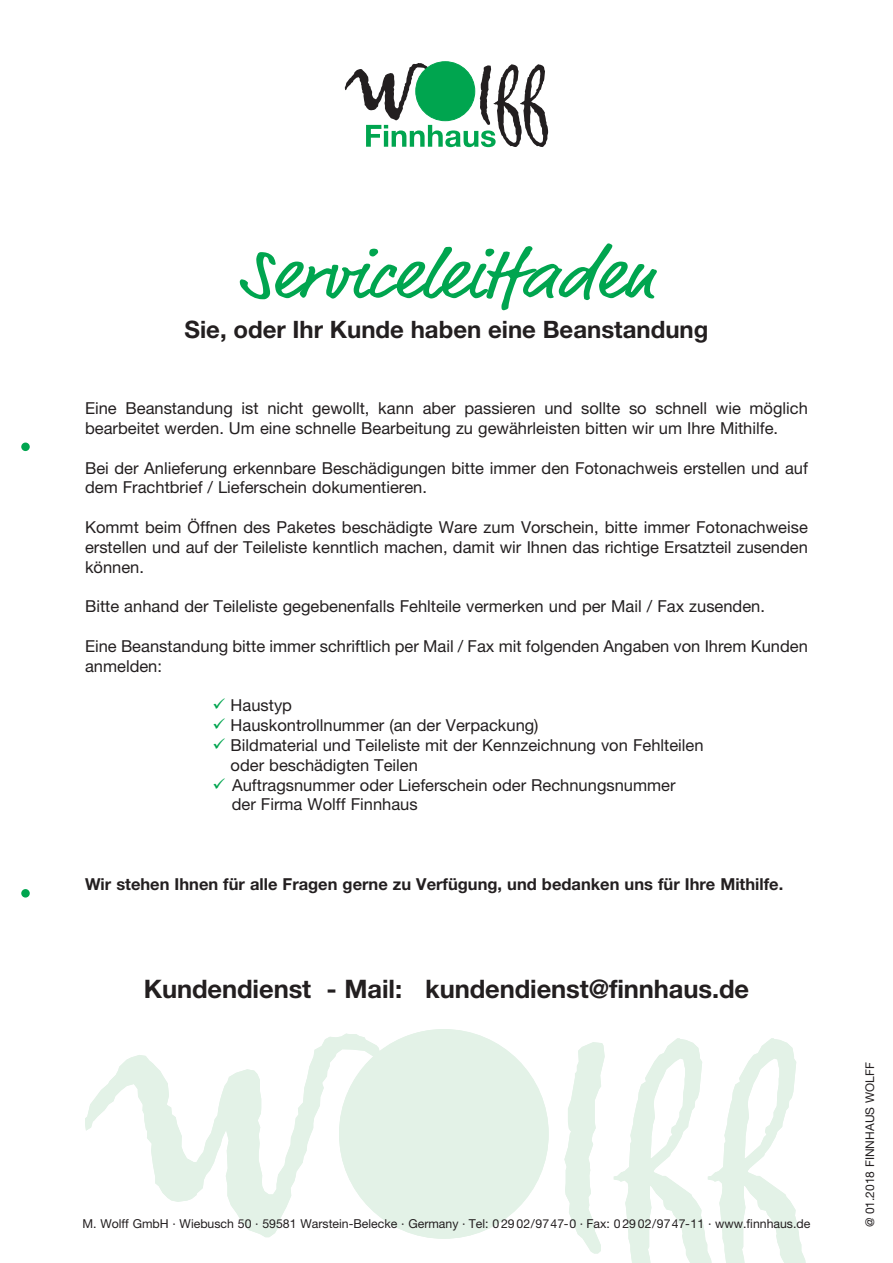
<style>
.page{position:relative;width:893px;height:1263px;background:#fff}
.page>*{position:absolute;margin:0;border:0;box-sizing:border-box;transform-origin:0 0}
.t1{font:69px "Market";color:#00a54f;scale:1.1 1}
.t2{font:700 25.5px "Helvetica Neue";letter-spacing:-.005em;color:#231f20}
.t3{font:700 24px "Helvetica Neue";color:#231f20}
.t4{font:16.5px/19.8px "Helvetica Neue";color:#231f20}
.t5{font:700 16.5px "Helvetica Neue";color:#231f20}
.t6{font:12.3px "Helvetica Neue";color:#231f20}
.t7{font:12px "Helvetica Neue";color:#231f20}
.s1{color:#00a54f}
</style>
<div class="page">
<svg style="left:85px;top:1033px;width:297px;height:204px"></svg>
<svg style="left:564px;top:1042px;width:41px;height:211px"></svg>
<svg style="left:614px;top:1038px;width:192px;height:225px"></svg>
<div style="left:339px;top:1029px;width:210px;height:210px;background:#e3f2e7;border-radius:50%"></div>
<div style="left:21px;top:443px;width:9px;height:8px;background:#00a54f;border-radius:50%"></div>
<div style="left:21px;top:889px;width:9px;height:8px;background:#00a54f;border-radius:50%"></div>
<svg style="left:345px;top:63px;width:203px;height:84px"></svg>
<div style="left:416px;top:62px;width:59px;height:59px;background:#00a54f;border-radius:50%"></div>
<div style="left:416px;top:62px;width:59px;height:59px;border:1px solid #00a54f;border-radius:50%"></div>
<h1 class="t1" style="left:238px;top:234px;width:380px">Serviceleitfaden</h1>
<h3 class="t3" style="left:184px;top:314px;width:526px">Sie, oder Ihr Kunde haben eine Beanstandung</h3>
<p class="t4" style="left:85px;top:398px;width:724px">Eine Beanstandung ist nicht gewollt, kann aber passieren und sollte so schnell wie möglich bearbeitet werden. Um eine schnelle Bearbeitung zu gewährleisten bitten wir um Ihre Mithilfe.</p>
<p class="t4" style="left:85px;top:458px;width:724px">Bei der Anlieferung erkennbare Beschädigungen bitte immer den Fotonachweis erstellen und auf dem Frachtbrief / Lieferschein dokumentieren.</p>
<p class="t4" style="left:85px;top:517px;width:724px;text-align:justify">Kommt beim Öffnen des Paketes beschädigte Ware zum Vorschein, bitte immer Fotonachweise erstellen und auf der Teileliste kenntlich machen, damit wir Ihnen das richtige Ersatzteil zusenden können.</p>
<p class="t4" style="left:85px;top:596px;width:681px">Bitte anhand der Teileliste gegebenenfalls Fehlteile vermerken und per Mail / Fax zusenden.</p>
<p class="t4" style="left:85px;top:636px;width:724px">Eine Beanstandung bitte immer schriftlich per Mail / Fax mit folgenden Angaben von Ihrem Kunden anmelden:</p>
<p class="t4" style="left:213px;top:695px;width:81px"><span class="s1">✓</span> Haustyp</p>
<p class="t4" style="left:213px;top:715px;width:327px"><span class="s1">✓</span> Hauskontrollnummer (an der Verpackung)</p>
<p class="t4" style="left:231px;top:735px;width:474px;text-indent:-18px"><span class="s1">✓</span> Bildmaterial und Teileliste mit der Kennzeichnung von Fehlteilen oder beschädigten Teilen</p>
<p class="t4" style="left:232px;top:774px;width:445px;text-indent:-19px"><span class="s1">✓</span> Auftragsnummer oder Lieferschein oder Rechnungsnummer der Firma Wolff Finnhaus</p>
<p class="t5" style="left:85px;top:873px;width:700px">Wir stehen Ihnen für alle Fragen gerne zu Verfügung, und bedanken uns für Ihre Mithilfe.</p>
<h2 class="t2" style="left:144px;top:973px;width:607px">Kundendienst - Mail: kundendienst@finnhaus.de</h2>
<p class="t6" style="left:83px;top:1216px;width:729px">M. Wolff GmbH · Wiebusch 50 · 59581 Warstein-Belecke · Germany · Tel: 0 29 02/9747-0 · Fax: 0 29 02/9747-11 · www.finnhaus.de</p>
<p class="t7" style="left:863px;top:1227px;width:166px;rotate:-90deg">@ 01.2018 FINNHAUS WOLFF</p>
</div>
